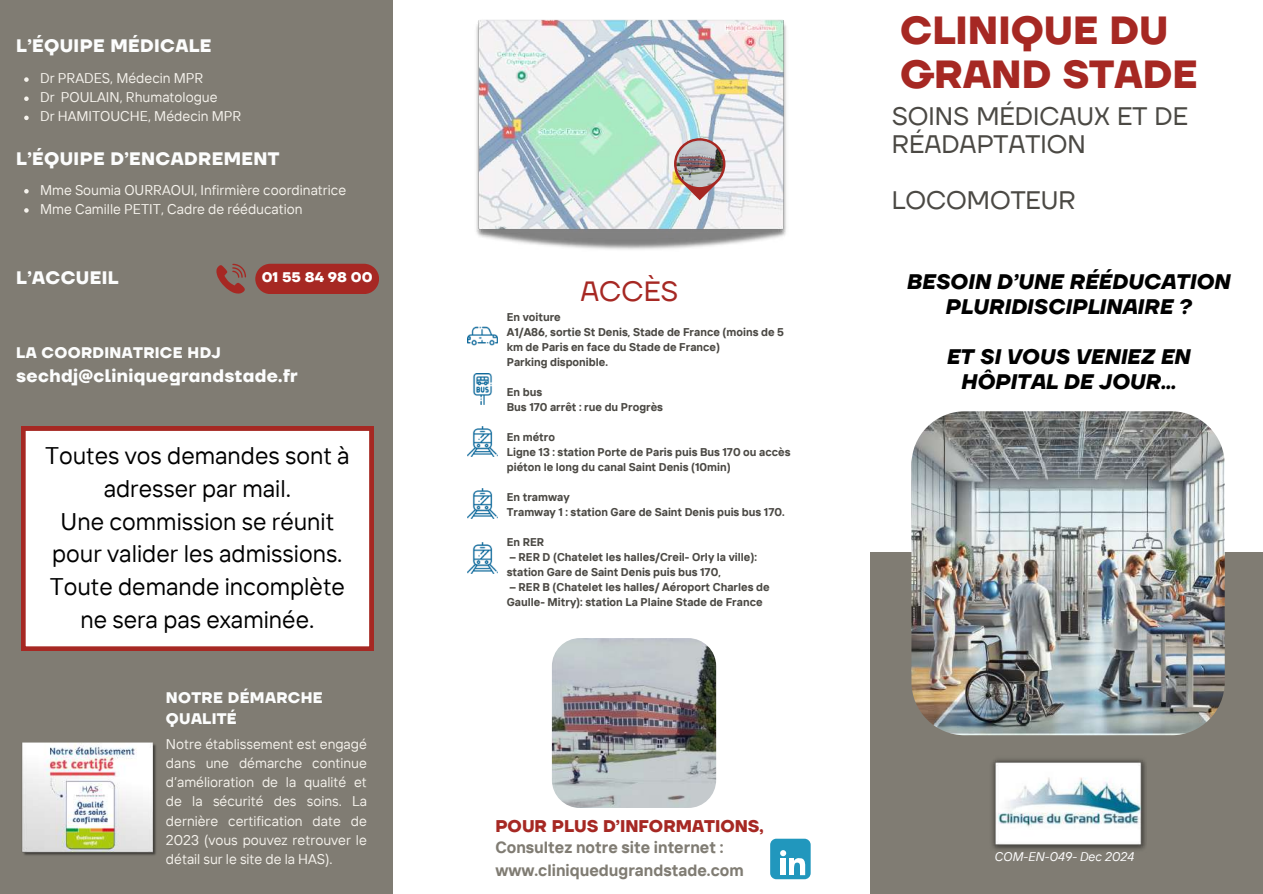
<style>
.page{position:relative;width:1263px;height:894px;background:#fff}
.page>*{position:absolute;margin:0;border:0;box-sizing:border-box;transform-origin:0 0}
.t1{font:700 39.15px/43.8px "TT Firs Neue";color:#a62823}
.t2{font:27.75px "TT Firs Neue";color:#a62823}
.t3{font:25.2px/28.2px "TT Firs Neue";color:#4b4944}
.t4{font:24px/32.7px "TT Interphases";color:#000;text-align:center}
.t5{font:italic 700 21px/24.8px "TT Firs Neue";color:#000;text-align:center}
.t6{font:700 18px "TT Firs Neue";letter-spacing:.02em;color:#fcfdfd}
.t7{font:700 16.95px "TT Firs Neue";color:#a62823}
.t8{font:700 16.2px/22.5px "TT Interphases";color:#807c73}
.t9{font:700 15.3px/20.9px "TT Firs Neue";letter-spacing:.02em;color:#fcfdfd}
.t10{font:13.95px/19.2px "TT Interphases";color:#f6f3ed}
.t11{font:700 13.95px "TT Firs Neue";color:#fff}
.t12{font:italic 12.45px "TT Interphases";color:#fff}
.t13{font:700 11.25px/15px "TT Interphases";color:#4b4944}
</style>
<div class="page">
<div style="left:0;top:0;width:393px;height:893px;background:#807c73"></div>
<div style="left:870px;top:552px;width:393px;height:341px;background:#807c73"></div>
<img style="left:911px;top:411px;width:314px;height:324px;border-radius:53px">
<img style="left:992px;top:759px;width:154px;height:91px">
<img style="left:552px;top:638px;width:164px;height:169px;border-radius:28px">
<img style="left:22px;top:742px;width:134px;height:113px">
<div style="left:770px;top:838px;width:41px;height:41px;background:#2197bd;border-radius:6px"></div>
<svg style="left:780px;top:850px;width:25px;height:24px"></svg>
<img style="left:461px;top:18px;width:341px;height:234px;border-radius:28px">
<svg style="left:674px;top:138px;width:51px;height:62px"></svg>
<img style="left:676px;top:140px;width:47px;height:47px;border-radius:50%">
<img style="left:467px;top:326px;width:31px;height:20px">
<img style="left:467px;top:426px;width:31px;height:30px">
<img style="left:467px;top:542px;width:31px;height:31px">
<img style="left:467px;top:488px;width:31px;height:30px">
<img style="left:473px;top:373px;width:19px;height:31px">
<svg style="left:216px;top:264px;width:30px;height:30px"></svg>
<div style="left:255px;top:264px;width:124px;height:30px;background:#a62823"></div>
<div style="left:21px;top:426px;width:352px;height:224px;background:#fff"></div>
<svg style="left:24px;top:77px;width:5px;height:5px"></svg>
<svg style="left:24px;top:96px;width:5px;height:5px"></svg>
<svg style="left:24px;top:116px;width:5px;height:4px"></svg>
<svg style="left:24px;top:189px;width:5px;height:4px"></svg>
<svg style="left:24px;top:208px;width:5px;height:5px"></svg>
<h3 class="t6" style="left:16px;top:34px;width:197px">L’ÉQUIPE MÉDICALE</h3>
<p class="t10" style="left:40px;top:68px;width:203px">Dr PRADES, Médecin MPR<br>Dr POULAIN, Rhumatologue<br>Dr HAMITOUCHE, Médecin MPR</p>
<h3 class="t6" style="left:16px;top:148px;width:265px">L’ÉQUIPE D’ENCADREMENT</h3>
<p class="t10" style="left:40px;top:180px;width:308px">Mme Soumia OURRAOUI, Infirmière coordinatrice<br>Mme Camille PETIT, Cadre de rééducation</p>
<h1 class="t1" style="left:900px;top:10px;width:299px">CLINIQUE DU<br>GRAND STADE</h1>
<h3 class="t3" style="left:892px;top:103px;width:298px">SOINS MÉDICAUX ET DE<br>RÉADAPTATION</h3>
<h3 class="t3" style="left:892px;top:187px;width:186px">LOCOMOTEUR</h3>
<h3 class="t6" style="left:16px;top:266px;width:104px">L’ACCUEIL</h3>
<h3 class="t5" style="left:906px;top:270px;width:325px">BESOIN D’UNE RÉÉDUCATION<br>PLURIDISCIPLINAIRE ?</h3>
<h3 class="t5" style="left:946px;top:345px;width:245px">ET SI VOUS VENIEZ EN<br>HÔPITAL DE JOUR...</h3>
<p class="t11" style="left:262px;top:268px;width:112px">01 55 84 98 00</p>
<h2 class="t2" style="left:580px;top:275px;width:99px">ACCÈS</h2>
<p class="t13" style="left:507px;top:309px;width:279px">En voiture<br>A1/A86, sortie St Denis, Stade de France (moins de 5 km de Paris en face du Stade de France)<br>Parking disponible.</p>
<p class="t13" style="left:507px;top:384px;width:158px">En bus<br>Bus 170 arrêt : rue du Progrès</p>
<p class="t13" style="left:507px;top:429px;width:285px">En métro<br>Ligne 13 : station Porte de Paris puis Bus 170 ou accès piéton le long du canal Saint Denis (10min)</p>
<p class="t13" style="left:507px;top:489px;width:279px">En tramway<br>Tramway 1 : station Gare de Saint Denis puis bus 170.</p>
<p class="t13" style="left:507px;top:534px;width:39px">En RER</p>
<p class="t13" style="left:507px;top:549px;width:252px">– RER D (Chatelet les halles/Creil- Orly la ville): station Gare de Saint Denis puis bus 170,</p>
<p class="t13" style="left:507px;top:579px;width:264px">– RER B (Chatelet les halles/ Aéroport Charles de<br>Gaulle- Mitry): station La Plaine Stade de France</p>
<h3 class="t9" style="left:16px;top:342px;width:206px">LA COORDINATRICE HDJ</h3>
<h3 class="t6" style="left:16px;top:364px;width:283px">sechdj@cliniquegrandstade.fr</h3>
<h3 class="t4" style="left:45px;top:439px;width:306px">Toutes vos demandes sont à adresser par mail.<br>Une commission se réunit pour valider les admissions.<br>Toute demande incomplète ne sera pas examinée.</h3>
<h3 class="t9" style="left:166px;top:687px;width:158px">NOTRE DÉMARCHE<br>QUALITÉ</h3>
<p class="t10" style="left:166px;top:734px;width:202px;text-align:justify">Notre établissement est engagé dans une démarche continue d’amélioration de la qualité et de la sécurité des soins. La dernière certification date de 2023 (vous pouvez retrouver le détail sur le site de la HAS).</p>
<h3 class="t7" style="left:495px;top:816px;width:270px">POUR PLUS D’INFORMATIONS,</h3>
<h3 class="t8" style="left:495px;top:835px;width:250px">Consultez notre site internet : www.cliniquedugrandstade.com</h3>
<p class="t12" style="left:994px;top:847px;width:141px">COM-EN-049- Dec 2024</p>
</div>
